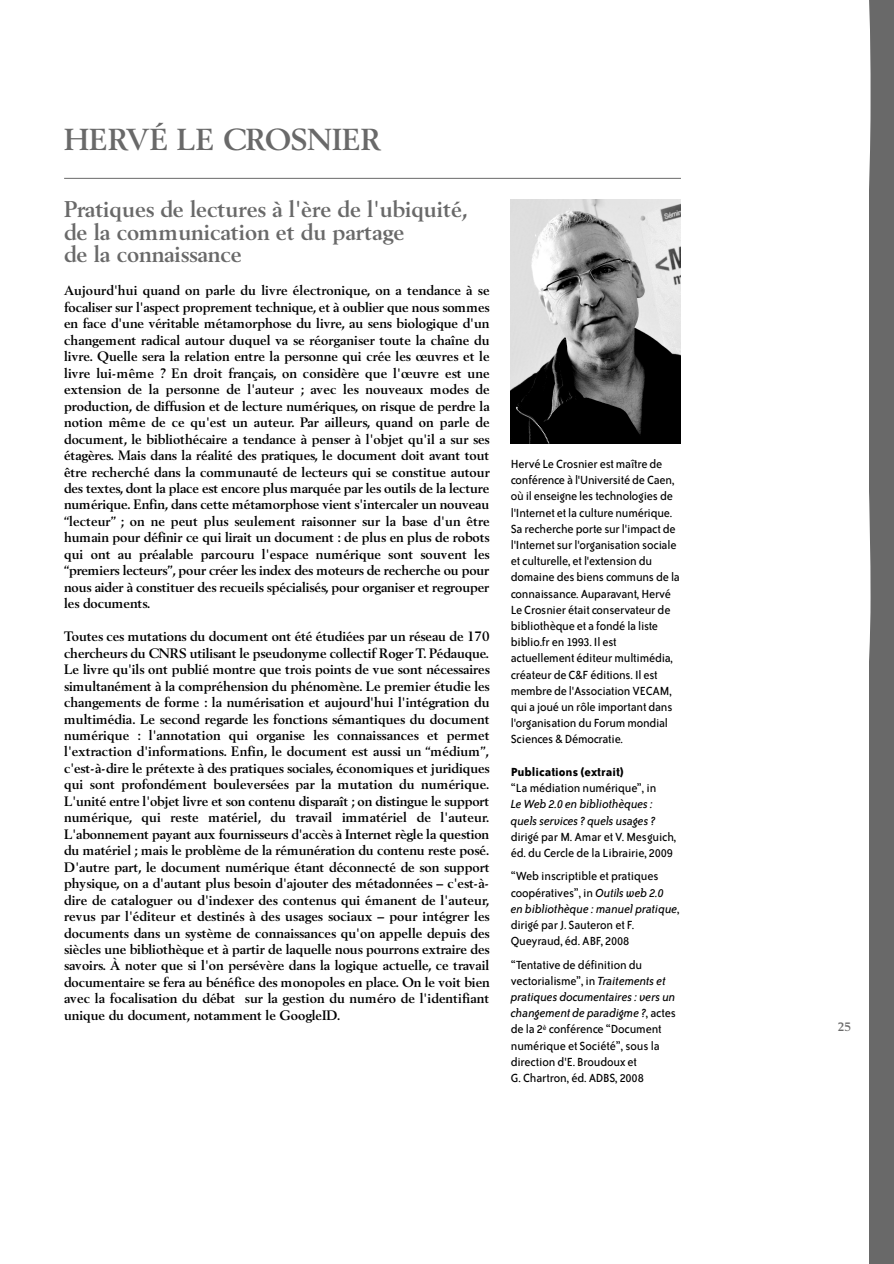
<style>
.page{position:relative;width:894px;height:1264px;background:#fff}
.page>*{position:absolute;margin:0;border:0;box-sizing:border-box;transform-origin:0 0}
.t1{font:700 30px "Berling";color:#696969}
.t2{font:700 22.5px/22.5px "Berling";color:#696969}
.t3{font:700 13.5px/16.5px "Berling";color:#000;text-align:justify}
.t4{font:13.5px/16.2px "Bailey Sans ITC Std";letter-spacing:-.015em;color:#000}
.t5{font:italic 13.5px/16.2px "Bailey Sans ITC Std";letter-spacing:-.01em;color:#000}
.t6{font:700 13.5px "Bailey Sans ITC Std";color:#000}
.t7{font:700 12px "Berling";color:#696969}
.s1{font-style:italic}
</style>
<div class="page">
<hr style="left:64px;top:178px;width:617px;height:1px;background:#696969">
<img style="left:510px;top:199px;width:171px;height:245px">
<div style="left:869px;top:0;width:25px;height:1264px;background:#696969"></div>
<h1 class="t1" style="left:64px;top:127px;width:319px">HERVÉ LE CROSNIER</h1>
<h2 class="t2" style="left:64px;top:200px;width:405px">Pratiques de lectures à l'ère de l'ubiquité, de la communication et du partage<br>de la connaissance</h2>
<p class="t3" style="left:64px;top:283px;width:427px">Aujourd'hui quand on parle du livre électronique, on a tendance à se focaliser sur l'aspect proprement technique, et à oublier que nous sommes en face d'une véritable métamorphose du livre, au sens biologique d'un changement radical autour duquel va se réorganiser toute la chaîne du livre. Quelle sera la relation entre la personne qui crée les œuvres et le livre lui-même ? En droit français, on considère que l'œuvre est une extension de la personne de l'auteur ; avec les nouveaux modes de production, de diffusion et de lecture numériques, on risque de perdre la notion même de ce qu'est un auteur. Par ailleurs, quand on parle de document, le bibliothécaire a tendance à penser à l'objet qu'il a sur ses étagères. Mais dans la réalité des pratiques, le document doit avant tout être recherché dans la communauté de lecteurs qui se constitue autour des textes, dont la place est encore plus marquée par les outils de la lecture numérique. Enfin, dans cette métamorphose vient s'intercaler un nouveau “lecteur” ; on ne peut plus seulement raisonner sur la base d'un être humain pour définir ce qui lirait un document : de plus en plus de robots qui ont au préalable parcouru l'espace numérique sont souvent les “premiers lecteurs”, pour créer les index des moteurs de recherche ou pour nous aider à constituer des recueils spécialisés, pour organiser et regrouper les documents.</p>
<p class="t3" style="left:64px;top:629px;width:427px">Toutes ces mutations du document ont été étudiées par un réseau de 170 chercheurs du CNRS utilisant le pseudonyme collectif Roger T. Pédauque.<br>Le livre qu'ils ont publié montre que trois points de vue sont nécessaires simultanément à la compréhension du phénomène. Le premier étudie les changements de forme : la numérisation et aujourd'hui l'intégration du multimédia. Le second regarde les fonctions sémantiques du document numérique : l'annotation qui organise les connaissances et permet l'extraction d'informations. Enfin, le document est aussi un “médium”, c'est-à-dire le prétexte à des pratiques sociales, économiques et juridiques qui sont profondément bouleversées par la mutation du numérique.<br>L'unité entre l'objet livre et son contenu disparaît ; on distingue le support numérique, qui reste matériel, du travail immatériel de l'auteur.<br>L'abonnement payant aux fournisseurs d'accès à Internet règle la question du matériel ; mais le problème de la rémunération du contenu reste posé.<br>D'autre part, le document numérique étant déconnecté de son support physique, on a d'autant plus besoin d'ajouter des métadonnées – c'est-à&shy;dire de cataloguer ou d'indexer des contenus qui émanent de l'auteur, revus par l'éditeur et destinés à des usages sociaux – pour intégrer les documents dans un système de connaissances qu'on appelle depuis des siècles une bibliothèque et à partir de laquelle nous pourrons extraire des savoirs. À noter que si l'on persévère dans la logique actuelle, ce travail documentaire se fera au bénéfice des monopoles en place. On le voit bien avec la focalisation du débat sur la gestion du numéro de l'identifiant unique du document, notamment le GoogleID.</p>
<p class="t4" style="left:511px;top:456px;width:171px">Hervé Le Crosnier est maître de conférence à l'Université de Caen, où il enseigne les technologies de l'Internet et la culture numérique.<br>Sa recherche porte sur l'impact de l'Internet sur l'organisation sociale et culturelle, et l'extension du domaine des biens communs de la connaissance. Auparavant, Hervé<br>Le Crosnier était conservateur de bibliothèque et a fondé la liste biblio.fr en 1993. Il est actuellement éditeur multimédia, créateur de C&amp;F éditions. Il est membre de l'Association VECAM, qui a joué un rôle important dans l'organisation du Forum mondial<br>Sciences &amp; Démocratie.</p>
<p class="t6" style="left:511px;top:767px;width:115px">Publications (extrait)</p>
<p class="t4" style="left:511px;top:780px;width:147px">“La médiation numérique”, in</p>
<p class="t5" style="left:511px;top:797px;width:146px">Le Web 2.0 en bibliothèques : quels services ? quels usages ?</p>
<p class="t4" style="left:511px;top:829px;width:167px">dirigé par M. Amar et V. Mesguich, éd. du Cercle de la Librairie, 2009</p>
<p class="t4" style="left:511px;top:869px;width:170px">“Web inscriptible et pratiques coopératives”, in <span class="s1">Outils web 2.0<br>en bibliothèque : manuel pratique</span>, dirigé par J. Sauteron et F.<br>Queyraud, éd. ABF, 2008</p>
<p class="t4" style="left:511px;top:957px;width:167px">“Tentative de définition du vectorialisme”, in <span class="s1">Traitements et pratiques documentaires : vers un changement de paradigme ?</span>, actes de la 2<sup>è</sup> conférence “Document numérique et Société”, sous la direction d'E. Broudoux et<br>G. Chartron, éd. ADBS, 2008</p>
<p class="t7" style="left:837px;top:1021px;width:15px">25</p>
</div>
